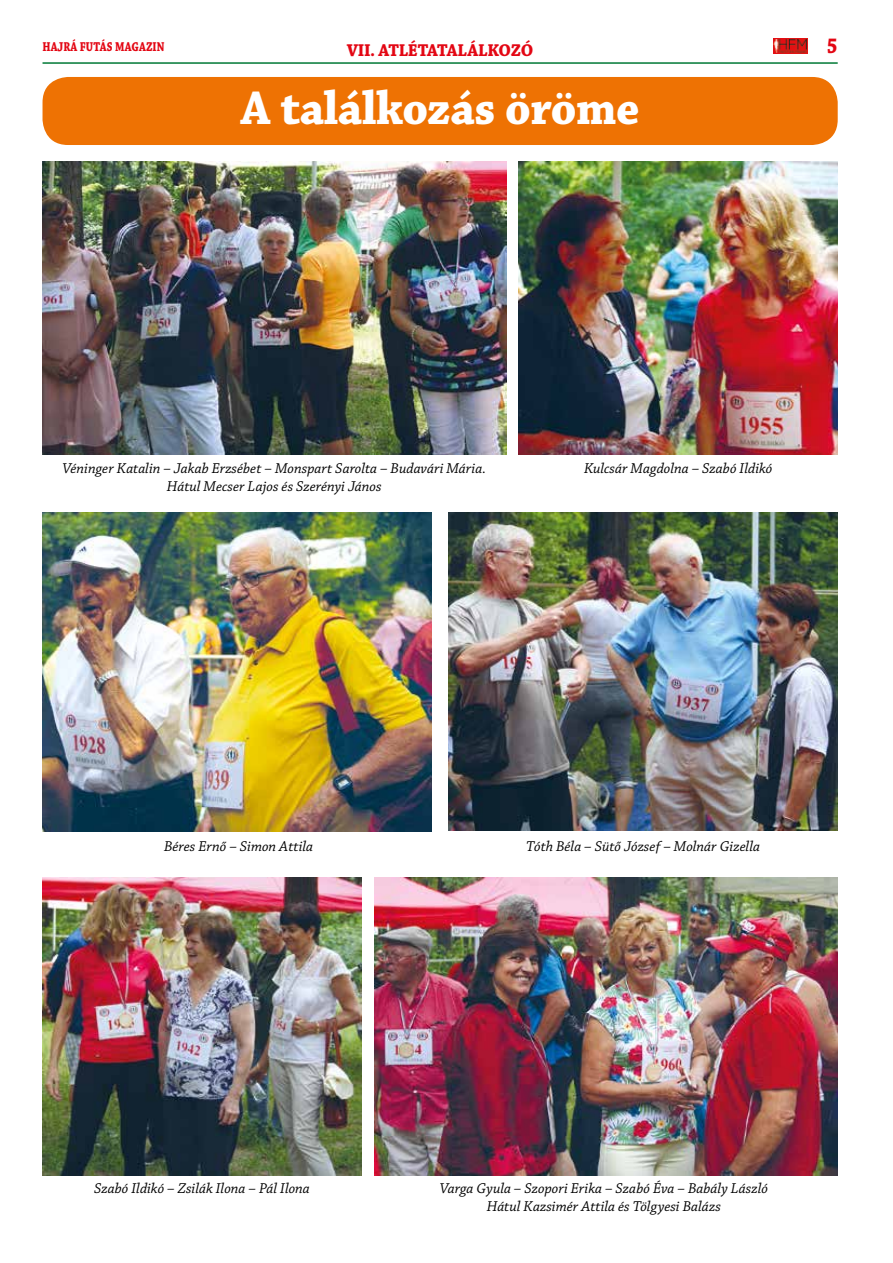
<style>
.page{position:relative;width:893px;height:1263px;background:#fff}
.page>*{position:absolute;margin:0;border:0;box-sizing:border-box;transform-origin:0 0}
.t1{font:700 49.5px "Chaparral Pro";letter-spacing:-.01em;color:#fff;scale:.95 1}
.t2{font:700 22.5px "Chaparral Pro";color:#e30613;scale:.85 1}
.t3{font:700 18px "Chaparral Pro";color:#e30613;scale:.95 1}
.t4{font:italic 15px/18px "Chaparral Pro";color:#000;text-align:center}
.t5{font:700 13.5px "Chaparral Pro";color:#e30613;scale:.8 1}
</style>
<div class="page">
<img style="left:773px;top:38px;width:35px;height:15px">
<img style="left:449px;top:513px;width:389px;height:317px">
<img style="left:519px;top:161px;width:319px;height:294px">
<img style="left:42px;top:513px;width:390px;height:318px">
<img style="left:43px;top:161px;width:463px;height:294px">
<img style="left:43px;top:877px;width:318px;height:298px">
<img style="left:374px;top:877px;width:464px;height:298px">
<div style="left:43px;top:77px;width:795px;height:68px;background:#ee7203;border-radius:26px"></div>
<hr style="left:43px;top:62px;width:795px;height:2px;background:#007935">
<p class="t5" style="left:43px;top:39px;width:154px">HAJRÁ FUTÁS MAGAZIN</p>
<p class="t3" style="left:347px;top:40px;width:87px">VII. atlétatalálkozó</p>
<h2 class="t2" style="left:827px;top:33px;width:14px">5</h2>
<h1 class="t1" style="left:241px;top:80px;width:421px">A találkozás öröme</h1>
<p class="t4" style="left:63px;top:460px;width:425px">Véninger Katalin – Jakab Erzsébet – Monspart Sarolta – Budavári Mária.<br>Hátul Mecser Lajos és Szerényi János</p>
<p class="t4" style="left:584px;top:460px;width:190px">Kulcsár Magdolna – Szabó Ildikó</p>
<p class="t4" style="left:164px;top:838px;width:151px">Béres Ernő – Simon Attila</p>
<p class="t4" style="left:526px;top:838px;width:235px">Tóth Béla – Sütő József – Molnár Gizella</p>
<p class="t4" style="left:94px;top:1180px;width:217px">Szabó Ildikó – Zsilák Ilona – Pál Ilona</p>
<p class="t4" style="left:440px;top:1180px;width:330px">Varga Gyula – Szopori Erika – Szabó Éva – Babály László<br>Hátul Kazsimér Attila és Tölgyesi Balázs</p>
</div>
